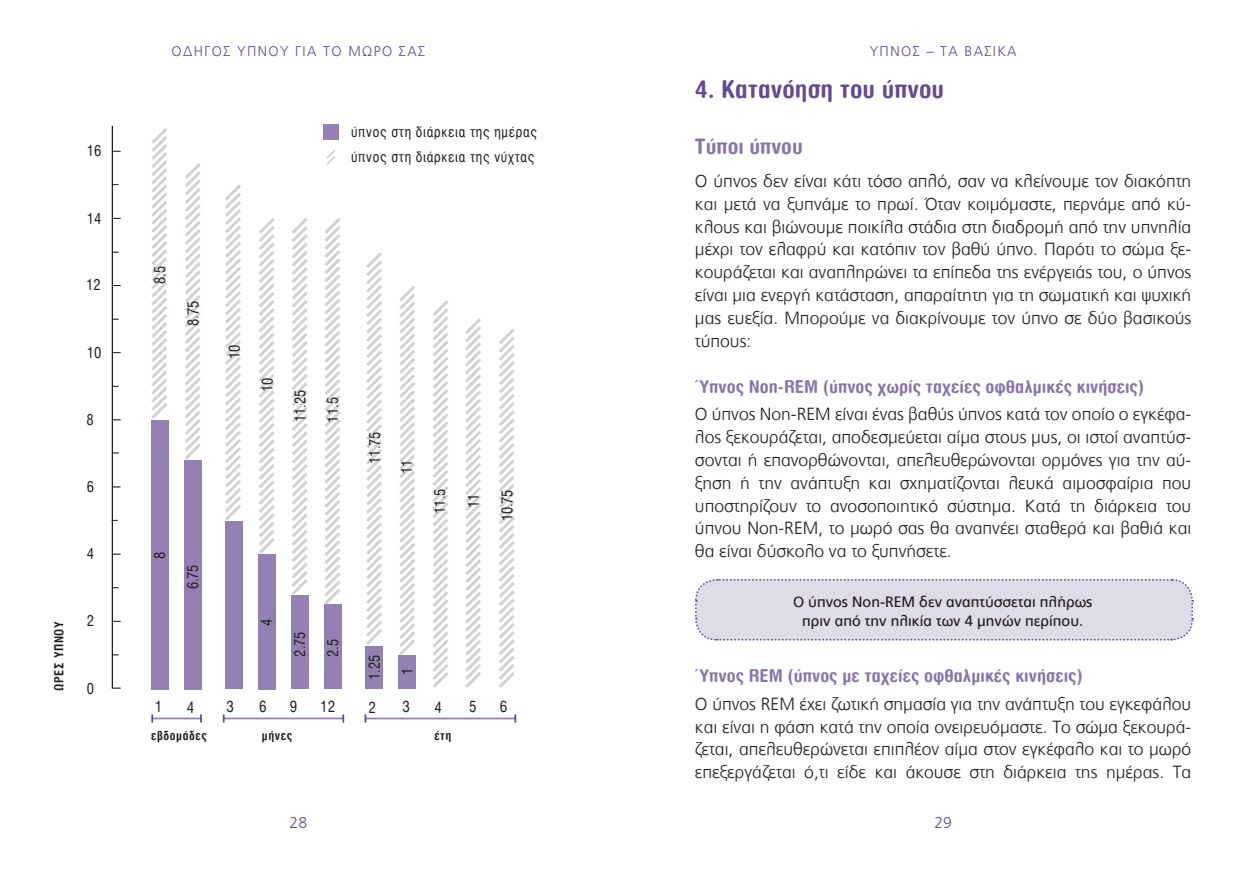
<style>
.page{position:relative;width:1241px;height:869px;background:#fff}
.page>*{position:absolute;margin:0;border:0;box-sizing:border-box;transform-origin:0 0}
.t1{font:700 condensed 24.5px "CF Smooth";color:#644b91;scale:1.1 1}
.t2{font:700 condensed 21px "CF Smooth";color:#8874a9;scale:1.1 1}
.t3{font:300 17.5px/22.8px "PF Catalog";color:#231f20;text-align:justify}
.t4{font:700 condensed 17.5px "CF Smooth";color:#8874a9;scale:1.1 1}
.t5{font:300 15.75px "PF Catalog";color:#644b91}
.t6{font:15.58px "CF Smooth Cond Norm";color:#231f20}
.t7{font:15.05px/32.7px "CF Smooth Cond Norm";color:#231f20}
.t8{font:14.88px/19.2px "PF Catalog";color:#231f20;text-align:center}
.t9{font:14.35px/25px "CF Smooth Cond Norm";letter-spacing:.045em;color:#231f20}
.t10{font:300 14px "PF Catalog";letter-spacing:.1em;color:#644b91}
.t11{font:700 condensed 12.42px "CF Smooth";letter-spacing:.045em;color:#231f20}
</style>
<div class="page">
<svg style="left:151px;top:128px;width:18px;height:294px"></svg>
<svg style="left:185px;top:163px;width:17px;height:299px"></svg>
<svg style="left:225px;top:184px;width:18px;height:339px"></svg>
<svg style="left:259px;top:218px;width:17px;height:339px"></svg>
<svg style="left:292px;top:218px;width:17px;height:380px"></svg>
<svg style="left:324px;top:218px;width:18px;height:389px"></svg>
<svg style="left:366px;top:252px;width:16px;height:393px"></svg>
<svg style="left:399px;top:286px;width:16px;height:369px"></svg>
<svg style="left:432px;top:300px;width:17px;height:388px"></svg>
<svg style="left:465px;top:318px;width:16px;height:370px"></svg>
<svg style="left:499px;top:328px;width:16px;height:360px"></svg>
<hr style="left:112px;top:126px;width:1px;height:562px;background:#231f20">
<div style="left:398px;top:655px;width:18px;height:33px;background:#9281b2"></div>
<div style="left:365px;top:645px;width:18px;height:43px;background:#9281b2"></div>
<div style="left:323px;top:604px;width:18px;height:84px;background:#9281b2"></div>
<div style="left:290px;top:595px;width:18px;height:93px;background:#9281b2"></div>
<div style="left:258px;top:553px;width:17px;height:136px;background:#9281b2"></div>
<div style="left:225px;top:520px;width:17px;height:168px;background:#9281b2"></div>
<div style="left:184px;top:459px;width:17px;height:230px;background:#9281b2"></div>
<div style="left:151px;top:419px;width:17px;height:270px;background:#9281b2"></div>
<div style="left:323px;top:124px;width:15px;height:15px;background:#9281b2"></div>
<hr style="left:224px;top:717px;width:119px;height:2px;background:#644b91">
<svg style="left:342px;top:714px;width:2px;height:8px"></svg>
<hr style="left:152px;top:717px;width:49px;height:2px;background:#644b91">
<svg style="left:151px;top:714px;width:2px;height:8px"></svg>
<svg style="left:200px;top:714px;width:2px;height:8px"></svg>
<hr style="left:365px;top:717px;width:150px;height:2px;background:#644b91">
<svg style="left:364px;top:714px;width:2px;height:8px"></svg>
<svg style="left:514px;top:714px;width:2px;height:8px"></svg>
<svg style="left:327px;top:150px;width:8px;height:15px"></svg>
<svg style="left:695px;top:579px;width:498px;height:62px;background:#ded8e7"></svg>
<p class="t11" style="left:52px;top:690px;width:71px;rotate:-90deg">ΩΡΕΣ ΥΠΝΟΥ</p>
<p class="t7" style="left:87px;top:134px;width:16px">16</p>
<p class="t7" style="left:87px;top:202px;width:16px">14</p>
<p class="t7" style="left:86px;top:268px;width:16px">12</p>
<p class="t7" style="left:87px;top:336px;width:16px">10</p>
<p class="t7" style="left:86px;top:403px;width:9px">8</p>
<p class="t7" style="left:87px;top:470px;width:9px">6</p>
<p class="t7" style="left:87px;top:537px;width:9px">4</p>
<p class="t7" style="left:87px;top:604px;width:9px">2</p>
<p class="t7" style="left:87px;top:671px;width:9px">0</p>
<p class="t10" style="left:171px;top:43px;width:255px">ΟΔΗΓΟΣ ΥΠΝΟΥ ΓΙΑ ΤΟ ΜΩΡΟ ΣΑΣ</p>
<p class="t9" style="left:351px;top:119px;width:187px">ύπνος στη διάρκεια της ηµέρας ύπνος στη διάρκεια της νύχτας</p>
<p class="t7" style="left:143px;top:284px;width:20px;rotate:-90deg">8.5</p>
<p class="t7" style="left:177px;top:325px;width:26px;rotate:-90deg">8.75</p>
<p class="t7" style="left:218px;top:359px;width:16px;rotate:-90deg">10</p>
<p class="t7" style="left:251px;top:422px;width:46px;text-indent:30px;rotate:-90deg">10<br>11.25<br>11.5</p>
<p class="t7" style="left:143px;top:558px;width:9px;rotate:-90deg">8</p>
<p class="t7" style="left:177px;top:589px;width:26px;rotate:-90deg">6.75</p>
<p class="t7" style="left:251px;top:626px;width:9px;rotate:-90deg">4</p>
<p class="t7" style="left:283px;top:657px;width:27px;rotate:-90deg">2.75<br>2.5</p>
<p class="t7" style="left:359px;top:474px;width:44px;line-height:32.2px;text-indent:10px;rotate:-90deg">11.75<br>11</p>
<p class="t7" style="left:423px;top:513px;width:27px;rotate:-90deg">11.5</p>
<p class="t7" style="left:457px;top:508px;width:16px;rotate:-90deg">11</p>
<p class="t7" style="left:490px;top:521px;width:33px;rotate:-90deg">10.75</p>
<p class="t7" style="left:358px;top:679px;width:27px;rotate:-90deg">1.25</p>
<p class="t7" style="left:391px;top:674px;width:9px;rotate:-90deg">1</p>
<p class="t6" style="left:155px;top:697px;width:9px">1</p>
<p class="t6" style="left:187px;top:697px;width:9px">4</p>
<p class="t6" style="left:226px;top:697px;width:9px">3</p>
<p class="t6" style="left:259px;top:697px;width:9px">6</p>
<p class="t6" style="left:290px;top:697px;width:9px">9</p>
<p class="t6" style="left:320px;top:697px;width:16px">12</p>
<p class="t6" style="left:368px;top:697px;width:9px">2</p>
<p class="t6" style="left:402px;top:697px;width:9px">3</p>
<p class="t6" style="left:434px;top:697px;width:9px">4</p>
<p class="t6" style="left:469px;top:697px;width:9px">5</p>
<p class="t6" style="left:500px;top:697px;width:9px">6</p>
<p class="t11" style="left:151px;top:728px;width:57px">εβδοµάδες</p>
<p class="t11" style="left:262px;top:728px;width:32px">µήνες</p>
<p class="t11" style="left:434px;top:728px;width:19px">έτη</p>
<p class="t5" style="left:289px;top:812px;width:19px">28</p>
<p class="t10" style="left:869px;top:43px;width:148px">ΥΠΝΟΣ – ΤΑ ΒΑΣΙΚΑ</p>
<h1 class="t1" style="left:694px;top:75px;width:228px">4. Κατανόηση του ύπνου</h1>
<p class="t2" style="left:694px;top:135px;width:100px">Τύποι ύπνου</p>
<p class="t3" style="left:694px;top:170px;width:498px">Ο ύπνος δεν είναι κάτι τόσο απλό, σαν να κλείνουμε τον διακόπτη και μετά να ξυπνάμε το πρωί. Όταν κοιμόμαστε, περνάμε από κύ&shy;κλους και βιώνουμε ποικίλα στάδια στη διαδρομή από την υπνηλία μέχρι τον ελαφρύ και κατόπιν τον βαθύ ύπνο. Παρότι το σώμα ξε&shy;κουράζεται και αναπληρώνει τα επίπεδα της ενέργειάς του, ο ύπνος είναι μια ενεργή κατάσταση, απαραίτητη για τη σωματική και ψυχική μας ευεξία. Μπορούμε να διακρίνουμε τον ύπνο σε δύο βασικούς τύπους:</p>
<p class="t4" style="left:694px;top:376px;width:410px">Ύπνος Non-REM (ύπνος χωρίς ταχείες οφθαλμικές κινήσεις)</p>
<p class="t3" style="left:694px;top:403px;width:498px">Ο ύπνος Non-REM είναι ένας βαθύς ύπνος κατά τον οποίο ο εγκέφα&shy;λος ξεκουράζεται, αποδεσμεύεται αίμα στους μυς, οι ιστοί αναπτύσ&shy;σονται ή επανορθώνονται, απελευθερώνονται ορμόνες για την αύ&shy;ξηση ή την ανάπτυξη και σχηματίζονται λευκά αιμοσφαίρια που υποστηρίζουν το ανοσοποιητικό σύστημα. Κατά τη διάρκεια του ύπνου Non-REM, το μωρό σας θα αναπνέει σταθερά και βαθιά και θα είναι δύσκολο να το ξυπνήσετε.</p>
<p class="t8" style="left:792px;top:592px;width:301px">Ο ύπνος Non-REM δεν αναπτύσσεται πλήρως πριν από την ηλικία των 4 μηνών περίπου.</p>
<p class="t4" style="left:694px;top:665px;width:354px">Ύπνος REM (ύπνος με ταχείες οφθαλμικές κινήσεις)</p>
<p class="t3" style="left:694px;top:692px;width:498px">Ο ύπνος REM έχει ζωτική σημασία για την ανάπτυξη του εγκεφάλου και είναι η φάση κατά την οποία ονειρευόμαστε. Το σώμα ξεκουρά&shy;ζεται, απελευθερώνεται επιπλέον αίμα στον εγκέφαλο και το μωρό επεξεργάζεται ό,τι είδε και άκουσε στη διάρκεια της ημέρας. Τα</p>
<p class="t5" style="left:934px;top:812px;width:19px">29</p>
</div>
